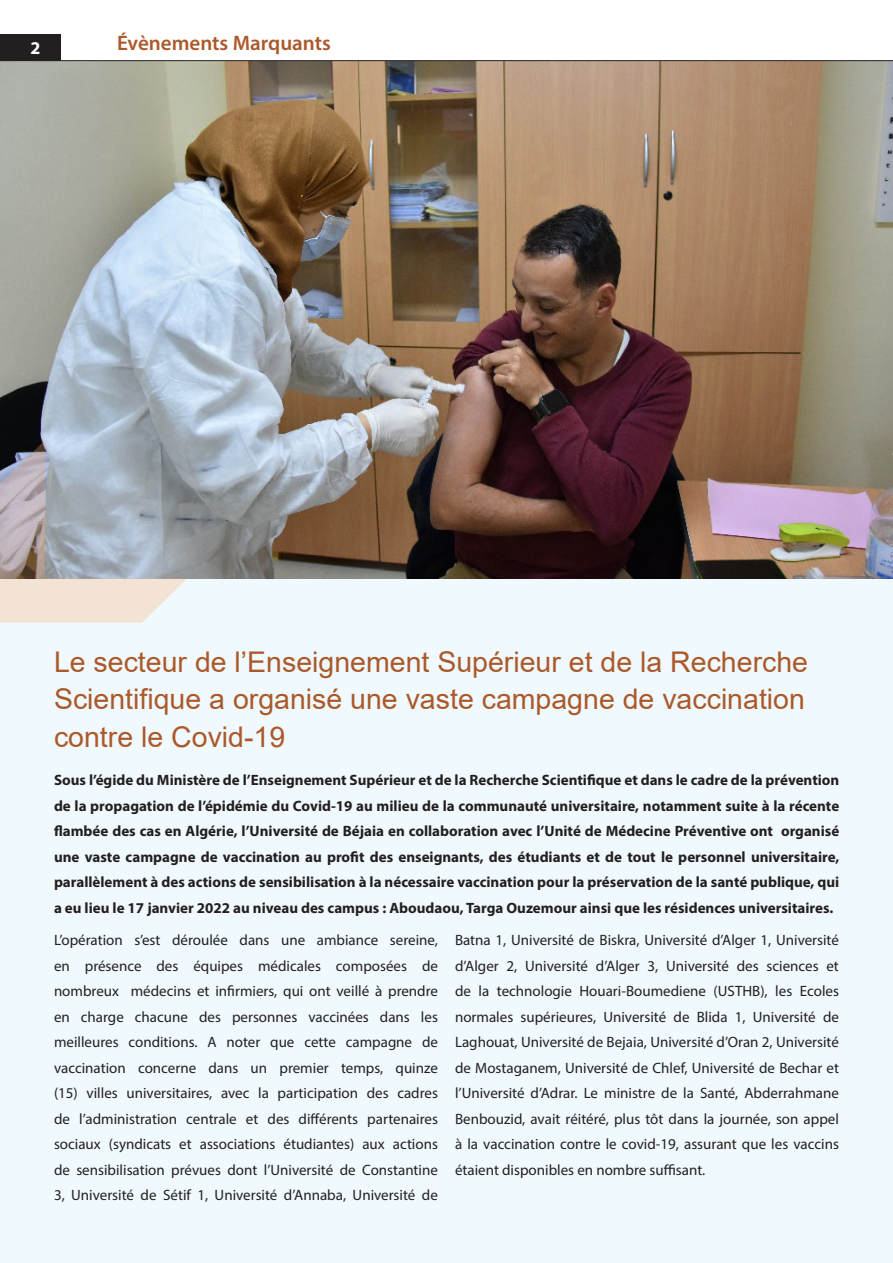
<style>
.page{position:relative;width:893px;height:1263px;background:#f0f9fd}
.page>*{position:absolute;margin:0;border:0;box-sizing:border-box;transform-origin:0 0}
.t1{font:28.5px/37.5px "Arial";color:#ab592a;text-align:justify}
.t2{font:600 21px "Myriad Pro";color:#ab592a}
.t3{font:700 18px "Myriad Pro";color:#fff}
.t4{font:15px/25.5px "Myriad Pro";color:#231f20;text-align:justify}
.t5{font:700 15px/25.5px "Myriad Pro";color:#231f20;text-align:justify}
</style>
<div class="page">
<img style="left:0;top:61px;width:893px;height:517px">
<div style="left:0;top:0;width:893px;height:61px;background:#fff"></div>
<div style="left:0;top:34px;width:60px;height:27px;background:#231f20"></div>
<svg style="left:0;top:440px;width:187px;height:183px;background:#b3b4b9"></svg>
<p class="t3" style="left:30px;top:36px;width:11px">2</p>
<h2 class="t2" style="left:117px;top:29px;width:215px">Évènements Marquants</h2>
<h1 class="t1" style="left:54px;top:643px;width:756px">Le secteur de l’Enseignement Supérieur et de la Recherche Scientifique a organisé une vaste campagne de vaccination contre le Covid-19</h1>
<p class="t5" style="left:54px;top:767px;width:787px">Sous l’égide du Ministère de l’Enseignement Supérieur et de la Recherche Scientifique et dans le cadre de la prévention de la propagation de l’épidémie du Covid-19 au milieu de la communauté universitaire, notamment suite à la récente flambée des cas en Algérie, l’Université de Béjaia en collaboration avec l’Unité de Médecine Préventive ont organisé une vaste campagne de vaccination au profit des enseignants, des étudiants et de tout le personnel universitaire, parallèlement à des actions de sensibilisation à la nécessaire vaccination pour la préservation de la santé publique, qui a eu lieu le 17 janvier 2022 au niveau des campus : Aboudaou, Targa Ouzemour ainsi que les résidences universitaires.</p>
<p class="t4" style="left:54px;top:927px;width:385px">L’opération s’est déroulée dans une ambiance sereine, en présence des équipes médicales composées de nombreux médecins et infirmiers, qui ont veillé à prendre en charge chacune des personnes vaccinées dans les meilleures conditions. A noter que cette campagne de vaccination concerne dans un premier temps, quinze (15) villes universitaires, avec la participation des cadres de l’administration centrale et des différents partenaires sociaux (syndicats et associations étudiantes) aux actions de sensibilisation prévues dont l’Université de Constantine 3, Université de Sétif 1, Université d’Annaba, Université de</p>
<p class="t4" style="left:455px;top:927px;width:385px">Batna 1, Université de Biskra, Université d’Alger 1, Université d’Alger 2, Université d’Alger 3, Université des sciences et de la technologie Houari-Boumediene (USTHB), les Ecoles normales supérieures, Université de Blida 1, Université de Laghouat, Université de Bejaia, Université d’Oran 2, Université de Mostaganem, Université de Chlef, Université de Bechar et l’Université d’Adrar. Le ministre de la Santé, Abderrahmane Benbouzid, avait réitéré, plus tôt dans la journée, son appel à la vaccination contre le covid-19, assurant que les vaccins étaient disponibles en nombre suffisant.</p>
</div>
